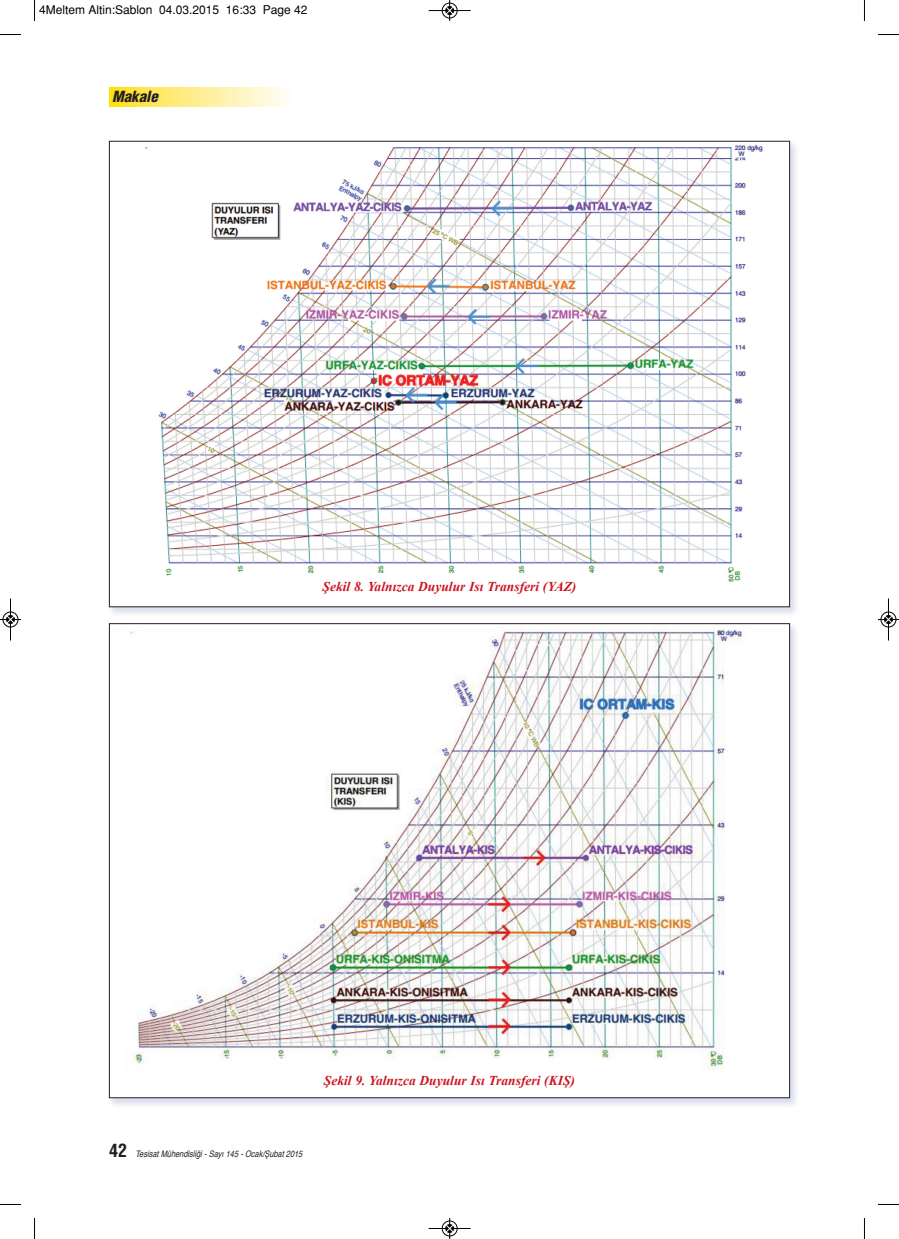
<style>
.page{position:relative;width:899px;height:1239px;background:#fff}
.page>*{position:absolute;margin:0;border:0;box-sizing:border-box;transform-origin:0 0}
.t1{font:italic 900 condensed 15px "Helvetica";color:#231f20}
.t2{font:italic 700 13.5px "Times New Roman";color:#cd1520}
.t3{font:12px "Helvetica";color:#000}
.t4{font:italic condensed 9px "Helvetica";color:#231f20}
.s1{font-weight:700;font-style:normal;font-size:18px}
</style>
<div class="page">
<svg style="left:109px;top:88px;width:176px;height:19px;background:#feee8b"></svg>
<img style="left:108px;top:140px;width:688px;height:966px">
<div style="left:109px;top:141px;width:680px;height:465px;background:#fff"></div>
<img style="left:145px;top:144px;width:618px;height:438px">
<div style="left:109px;top:623px;width:680px;height:474px;background:#fff"></div>
<img style="left:130px;top:626px;width:612px;height:444px">
<svg style="left:34px;top:0;width:1px;height:21px"></svg>
<svg style="left:0;top:34px;width:21px;height:1px"></svg>
<svg style="left:878px;top:34px;width:20px;height:1px"></svg>
<svg style="left:34px;top:1218px;width:1px;height:20px"></svg>
<svg style="left:0;top:1204px;width:21px;height:1px"></svg>
<svg style="left:878px;top:1204px;width:20px;height:1px"></svg>
<div style="left:441px;top:3px;width:16px;height:16px;border:1px solid #fff;border-radius:50%"></div>
<hr style="left:428px;top:10px;width:42px;height:1px;background:#000">
<div style="left:442px;top:3px;width:15px;height:15px;border:1px solid #000;border-radius:50%"></div>
<svg style="left:445px;top:0;width:8px;height:21px"></svg>
<div style="left:441px;top:1220px;width:16px;height:16px;border:1px solid #fff;border-radius:50%"></div>
<hr style="left:428px;top:1228px;width:42px;height:1px;background:#000">
<div style="left:442px;top:1220px;width:15px;height:15px;border:1px solid #000;border-radius:50%"></div>
<svg style="left:445px;top:1218px;width:8px;height:20px"></svg>
<hr style="left:10px;top:598px;width:1px;height:42px;background:#000">
<div style="left:3px;top:611px;width:15px;height:16px;border:1px solid #000;border-radius:50%"></div>
<svg style="left:0;top:615px;width:21px;height:8px"></svg>
<div style="left:880px;top:611px;width:16px;height:16px;border:1px solid #fff;border-radius:50%"></div>
<hr style="left:887px;top:598px;width:1px;height:42px;background:#000">
<div style="left:880px;top:611px;width:15px;height:16px;border:1px solid #000;border-radius:50%"></div>
<svg style="left:878px;top:615px;width:20px;height:8px"></svg>
<p class="t3" style="left:39px;top:2px;width:270px">4Meltem Altin:Sablon 04.03.2015 16:33 Page 42</p>
<p class="t1" style="left:112px;top:87px;width:51px">Makale</p>
<p class="t2" style="left:322px;top:578px;width:255px">Şekil 8. Yalnızca Duyulur Isı Transferi (YAZ)</p>
<p class="t2" style="left:324px;top:1073px;width:252px">Şekil 9. Yalnızca Duyulur Isı Transferi (KIŞ)</p>
<p class="t4" style="left:109px;top:1149px;width:196px"><span class="s1">4 2</span> Tesisat Mühendisliği - Sayı 145 - Ocak/Şubat 2015</p>
</div>
